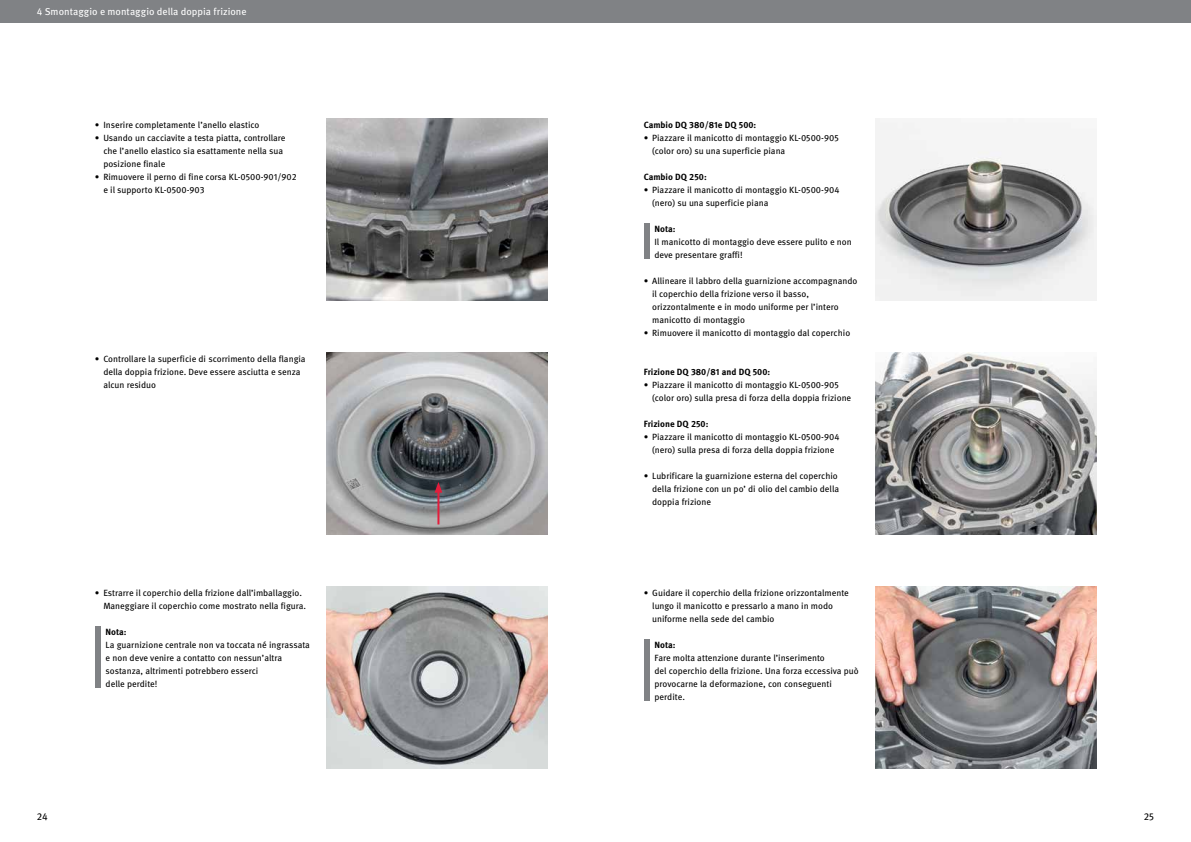
<style>
.page{position:relative;width:1191px;height:842px;background:#fff}
.page>*{position:absolute;margin:0;border:0;box-sizing:border-box;transform-origin:0 0}
.t1{font:10px "Meta OT";color:#fff}
.t2{font:10px "Meta OT";color:#000}
.t3{font:9px/13px "Meta OT";color:#000}
.t4{font:700 9px "Meta OT";color:#000}
</style>
<div class="page">
<div style="left:0;top:0;width:595px;height:23px;background:#808285"></div>
<div style="left:595px;top:0;width:596px;height:23px;background:#808285"></div>
<img style="left:875px;top:586px;width:221px;height:182px">
<img style="left:327px;top:586px;width:220px;height:182px">
<img style="left:327px;top:352px;width:220px;height:182px">
<img style="left:875px;top:352px;width:221px;height:182px">
<img style="left:327px;top:118px;width:220px;height:182px">
<img style="left:875px;top:118px;width:221px;height:182px">
<div style="left:95px;top:626px;width:5px;height:61px;background:#808285"></div>
<div style="left:643px;top:223px;width:6px;height:35px;background:#808285"></div>
<div style="left:643px;top:639px;width:6px;height:61px;background:#808285"></div>
<hr style="left:437px;top:489px;width:2px;height:35px;background:#e31d3c">
<svg style="left:434px;top:482px;width:8px;height:11px"></svg>
<p class="t1" style="left:37px;top:5px;width:211px">4 Smontaggio e montaggio della doppia frizione</p>
<p class="t3" style="left:95px;top:118px;width:166px">• Inserire completamente l’anello elastico</p>
<p class="t3" style="left:103px;top:131px;width:184px;text-indent:-9px">• Usando un cacciavite a testa piatta, controllare che l’anello elastico sia esattamente nella sua posizione finale</p>
<p class="t3" style="left:103px;top:170px;width:195px;text-indent:-9px">• Rimuovere il perno di fine corsa KL-0500-901/902 e il supporto KL-0500-903</p>
<p class="t3" style="left:103px;top:352px;width:204px;text-indent:-9px">• Controllare la superficie di scorrimento della flangia della doppia frizione. Deve essere asciutta e senza alcun residuo</p>
<p class="t3" style="left:103px;top:586px;width:204px;text-indent:-9px">• Estrarre il coperchio della frizione dall’imballaggio.<br>Maneggiare il coperchio come mostrato nella figura.</p>
<p class="t4" style="left:106px;top:626px;width:23px">Nota:</p>
<p class="t3" style="left:106px;top:638px;width:206px">La guarnizione centrale non va toccata né ingrassata e non deve venire a contatto con nessun’altra sostanza, altrimenti potrebbero esserci<br>delle perdite!</p>
<p class="t4" style="left:643px;top:119px;width:114px">Cambio DQ 380/81e DQ 500:</p>
<p class="t3" style="left:652px;top:131px;width:188px;text-indent:-9px">• Piazzare il manicotto di montaggio KL-0500-905 (color oro) su una superficie piana</p>
<p class="t4" style="left:643px;top:171px;width:65px">Cambio DQ 250:</p>
<p class="t3" style="left:652px;top:183px;width:189px;text-indent:-9px">• Piazzare il manicotto di montaggio KL-0500-904 (nero) su una superficie piana</p>
<p class="t4" style="left:654px;top:223px;width:23px">Nota:</p>
<p class="t3" style="left:654px;top:235px;width:199px">Il manicotto di montaggio deve essere pulito e non deve presentare graffi!</p>
<p class="t3" style="left:652px;top:274px;width:207px;text-indent:-9px">• Allineare il labbro della guarnizione accompagnando il coperchio della frizione verso il basso, orizzontalmente e in modo uniforme per l’intero manicotto di montaggio</p>
<p class="t3" style="left:643px;top:326px;width:208px">• Rimuovere il manicotto di montaggio dal coperchio</p>
<p class="t4" style="left:643px;top:366px;width:128px">Frizione DQ 380/81 and DQ 500:</p>
<p class="t3" style="left:652px;top:378px;width:201px;text-indent:-9px">• Piazzare il manicotto di montaggio KL-0500-905 (color oro) sulla presa di forza della doppia frizione</p>
<p class="t4" style="left:643px;top:418px;width:66px">Frizione DQ 250:</p>
<p class="t3" style="left:643px;top:430px;width:197px;text-align:center">• Piazzare il manicotto di montaggio KL-0500-904 (nero) sulla presa di forza della doppia frizione</p>
<p class="t3" style="left:652px;top:469px;width:188px;text-indent:-9px">• Lubrificare la guarnizione esterna del coperchio della frizione con un po’ di olio del cambio della doppia frizione</p>
<p class="t3" style="left:652px;top:586px;width:198px;text-indent:-9px">• Guidare il coperchio della frizione orizzontalmente lungo il manicotto e pressarlo a mano in modo uniforme nella sede del cambio</p>
<p class="t4" style="left:654px;top:639px;width:23px">Nota:</p>
<p class="t3" style="left:654px;top:651px;width:206px">Fare molta attenzione durante l’inserimento<br>del coperchio della frizione. Una forza eccessiva può provocarne la deformazione, con conseguenti perdite.</p>
<p class="t2" style="left:37px;top:810px;width:13px">24</p>
<p class="t2" style="left:1143px;top:810px;width:12px">25</p>
</div>
